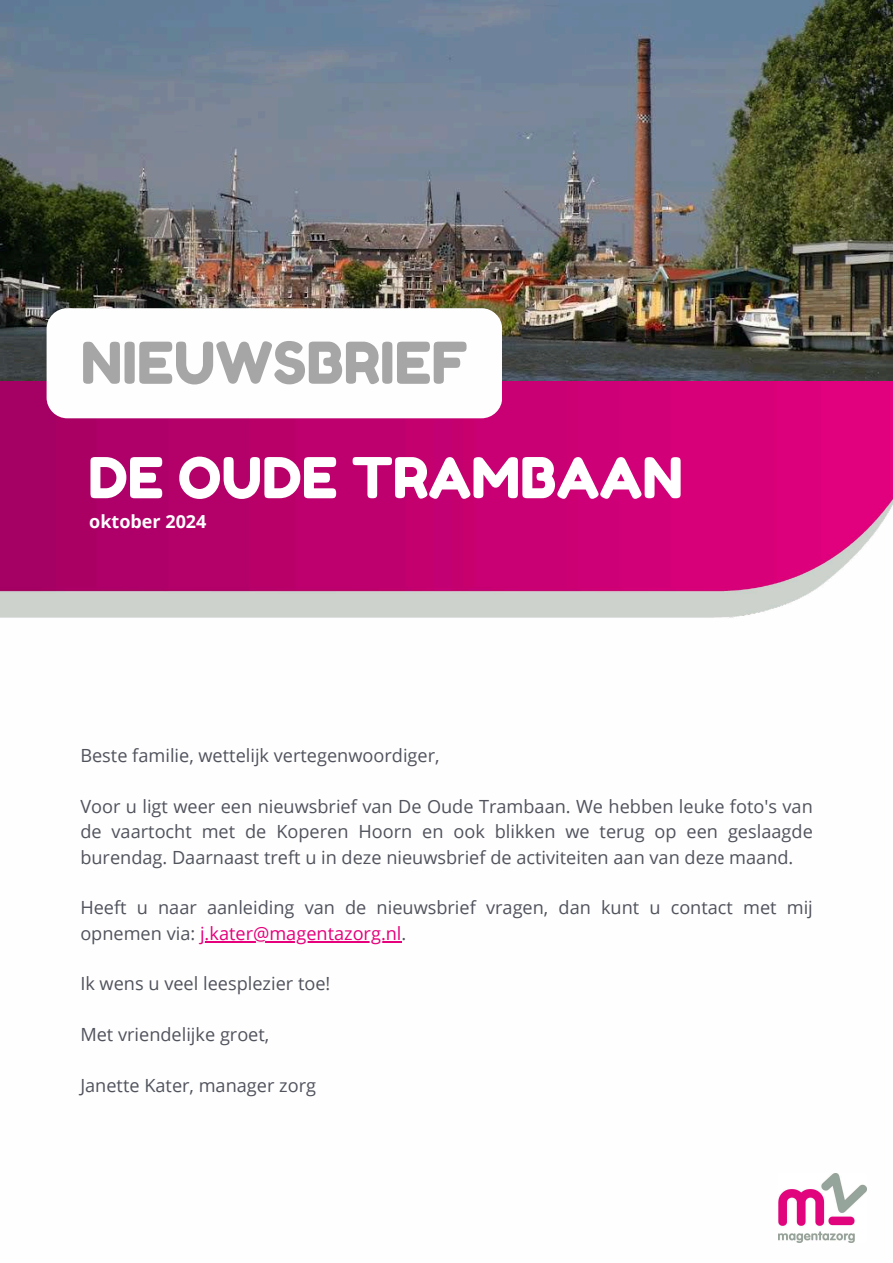
<style>
.page{position:relative;width:893px;height:1263px;background:#fff}
.page>*{position:absolute;margin:0;border:0;box-sizing:border-box;transform-origin:0 0}
.t1{font:57.53px "Fredoka One";color:#a6a6a6}
.t2{font:56.18px "Fredoka One";color:#fff}
.t3{font:18.15px/25.3px "Open Sans";color:#51535d;text-align:justify}
.t4{font:700 18px "Open Sans";color:#fefefe}
.s1{color:#e6007b}
</style>
<div class="page">
<img style="left:0;top:0;width:893px;height:382px">
<img style="left:0;top:382px;width:893px;height:236px">
<div style="left:47px;top:308px;width:455px;height:110px;background:#fefefe;border-radius:21px"></div>
<img style="left:779px;top:1174px;width:87px;height:69px">
<hr style="left:200px;top:941px;width:201px;height:1px;background:#e6007b">
<h1 class="t1" style="left:81px;top:328px;width:389px">NIEUWSBRIEF</h1>
<h2 class="t2" style="left:88px;top:443px;width:596px">DE OUDE TRAMBAAN</h2>
<p class="t4" style="left:89px;top:509px;width:119px">oktober 2024</p>
<p class="t3" style="left:80px;top:743px;width:361px">Beste familie, wettelijk vertegenwoordiger,</p>
<p class="t3" style="left:80px;top:793px;width:734px">Voor u ligt weer een nieuwsbrief van De Oude Trambaan. We hebben leuke foto's van de vaartocht met de Koperen Hoorn en ook blikken we terug op een geslaagde burendag. Daarnaast treft u in deze nieuwsbrief de activiteiten aan van deze maand.</p>
<p class="t3" style="left:80px;top:895px;width:734px">Heeft u naar aanleiding van de nieuwsbrief vragen, dan kunt u contact met mij opnemen via: <span class="s1">j.kater@magentazorg.nl</span>.</p>
<p class="t3" style="left:80px;top:970px;width:252px">Ik wens u veel leesplezier toe!</p>
<p class="t3" style="left:80px;top:1021px;width:190px">Met vriendelijke groet,</p>
<p class="t3" style="left:80px;top:1072px;width:237px">Janette Kater, manager zorg</p>
</div>
